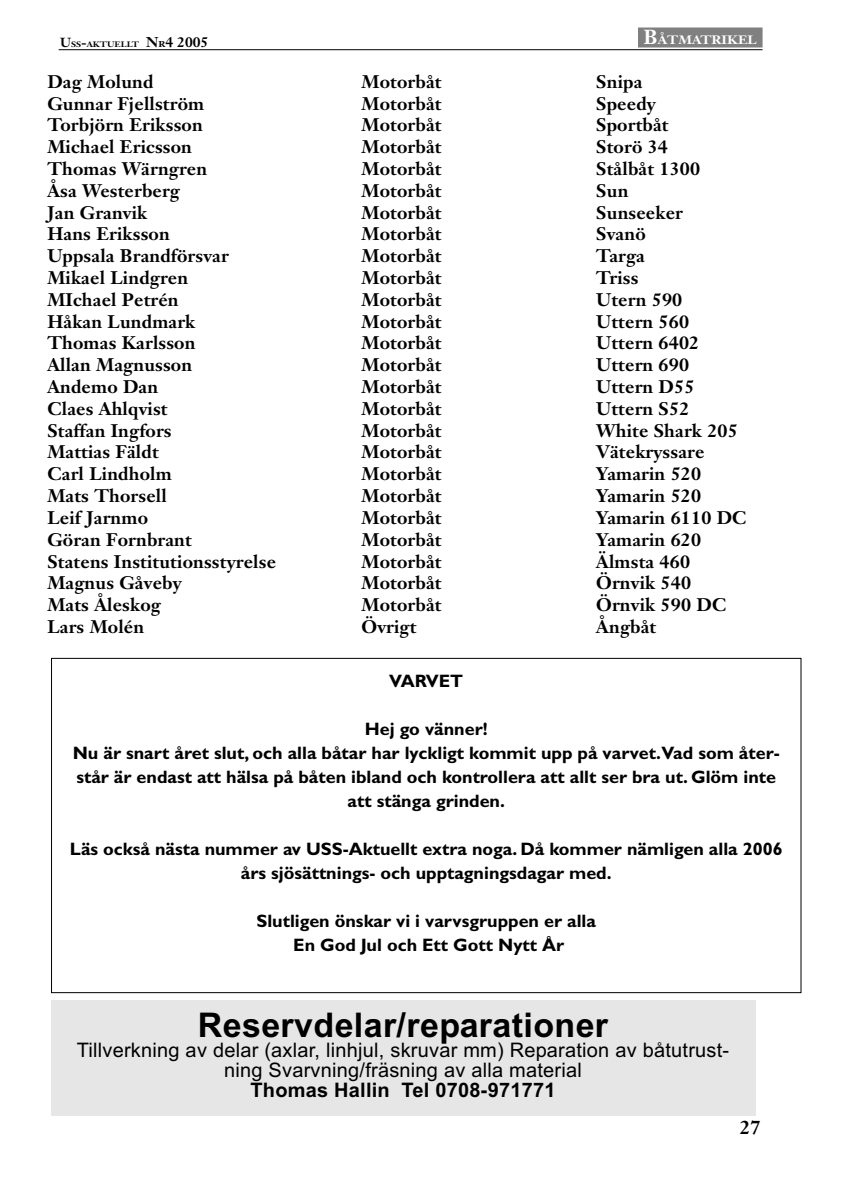
<style>
.page{position:relative;width:842px;height:1191px;background:#fff}
.page>*{position:absolute;margin:0;border:0;box-sizing:border-box;transform-origin:0 0}
.t1{font:700 34px "Arial";letter-spacing:.01em;color:#000}
.t2{font:20px/20px "Arial";letter-spacing:.01em;color:#000;text-align:center}
.t3{font:700 20px "Arial";letter-spacing:.01em;color:#000}
.t4{font:700 19px "Janson Text";color:#000}
.t5{font:700 18px "Janson Text";letter-spacing:.01em;color:#000}
.t6{font:700 18px/24px "Gill Sans";color:#000;text-align:center}
.t7{font:700 12px "Janson Text";color:#fff;scale:1.13 1}
.t8{font:700 7.8px "Janson Text";color:#000;scale:1.13 1}
.s1{font-size:13px}
.s2{font-size:14px}
.s3{font-size:8.4px}
.s4{font-size:20px}
</style>
<div class="page">
<div style="left:638px;top:27px;width:124px;height:20px;background:#808080"></div>
<hr style="left:59px;top:49px;width:703px;height:1px;background:#000">
<div style="left:51px;top:1000px;width:704px;height:115px;background:#e6e6e6"></div>
<p class="t8" style="left:60px;top:41px;width:133px"><span class="s1">U</span>SS<span class="s1">-</span>AKTUELLT <span class="s2">N</span><span class="s3">R</span><span class="s2">4 2005</span></p>
<p class="t7" style="left:644px;top:35px;width:102px"><span class="s4">B</span>ÅTMATRIKEL</p>
<p class="t5" style="left:47px;top:74px;width:108px">Dag Molund</p>
<p class="t5" style="left:361px;top:74px;width:82px">Motorbåt</p>
<p class="t5" style="left:596px;top:74px;width:48px">Snipa</p>
<p class="t5" style="left:47px;top:96px;width:158px">Gunnar Fjellström</p>
<p class="t5" style="left:361px;top:96px;width:82px">Motorbåt</p>
<p class="t5" style="left:596px;top:96px;width:61px">Speedy</p>
<p class="t5" style="left:47px;top:118px;width:157px">Torbjörn Eriksson</p>
<p class="t5" style="left:361px;top:118px;width:82px">Motorbåt</p>
<p class="t5" style="left:596px;top:118px;width:74px">Sportbåt</p>
<p class="t5" style="left:47px;top:140px;width:146px">Michael Ericsson</p>
<p class="t5" style="left:361px;top:140px;width:82px">Motorbåt</p>
<p class="t5" style="left:596px;top:140px;width:73px">Storö 34</p>
<p class="t5" style="left:47px;top:161px;width:161px">Thomas Wärngren</p>
<p class="t5" style="left:361px;top:161px;width:82px">Motorbåt</p>
<p class="t5" style="left:596px;top:161px;width:105px">Stålbåt 1300</p>
<p class="t5" style="left:47px;top:183px;width:134px">Åsa Westerberg</p>
<p class="t5" style="left:361px;top:183px;width:82px">Motorbåt</p>
<p class="t5" style="left:596px;top:183px;width:34px">Sun</p>
<p class="t5" style="left:47px;top:205px;width:101px">Jan Granvik</p>
<p class="t5" style="left:361px;top:205px;width:82px">Motorbåt</p>
<p class="t5" style="left:596px;top:205px;width:88px">Sunseeker</p>
<p class="t5" style="left:47px;top:227px;width:124px">Hans Eriksson</p>
<p class="t5" style="left:361px;top:227px;width:82px">Motorbåt</p>
<p class="t5" style="left:596px;top:227px;width:51px">Svanö</p>
<p class="t5" style="left:47px;top:249px;width:183px">Uppsala Brandförsvar</p>
<p class="t5" style="left:361px;top:249px;width:82px">Motorbåt</p>
<p class="t5" style="left:596px;top:249px;width:50px">Targa</p>
<p class="t5" style="left:47px;top:270px;width:142px">Mikael Lindgren</p>
<p class="t5" style="left:361px;top:270px;width:82px">Motorbåt</p>
<p class="t5" style="left:596px;top:270px;width:44px">Triss</p>
<p class="t5" style="left:47px;top:292px;width:133px">MIchael Petrén</p>
<p class="t5" style="left:361px;top:292px;width:82px">Motorbåt</p>
<p class="t5" style="left:596px;top:292px;width:87px">Utern 590</p>
<p class="t5" style="left:47px;top:314px;width:149px">Håkan Lundmark</p>
<p class="t5" style="left:361px;top:314px;width:82px">Motorbåt</p>
<p class="t5" style="left:596px;top:314px;width:94px">Uttern 560</p>
<p class="t5" style="left:47px;top:336px;width:150px">Thomas Karlsson</p>
<p class="t5" style="left:361px;top:336px;width:82px">Motorbåt</p>
<p class="t5" style="left:596px;top:336px;width:105px">Uttern 6402</p>
<p class="t5" style="left:47px;top:358px;width:146px">Allan Magnusson</p>
<p class="t5" style="left:361px;top:358px;width:82px">Motorbåt</p>
<p class="t5" style="left:596px;top:358px;width:94px">Uttern 690</p>
<p class="t5" style="left:47px;top:379px;width:112px">Andemo Dan</p>
<p class="t5" style="left:361px;top:379px;width:82px">Motorbåt</p>
<p class="t5" style="left:596px;top:379px;width:100px">Uttern D55</p>
<p class="t5" style="left:47px;top:401px;width:122px">Claes Ahlqvist</p>
<p class="t5" style="left:361px;top:401px;width:82px">Motorbåt</p>
<p class="t5" style="left:596px;top:401px;width:95px">Uttern S52</p>
<p class="t5" style="left:47px;top:423px;width:126px">Staffan Ingfors</p>
<p class="t5" style="left:361px;top:423px;width:82px">Motorbåt</p>
<p class="t5" style="left:596px;top:423px;width:143px">White Shark 205</p>
<p class="t5" style="left:47px;top:445px;width:113px">Mattias Fäldt</p>
<p class="t5" style="left:361px;top:445px;width:82px">Motorbåt</p>
<p class="t5" style="left:596px;top:445px;width:110px">Vätekryssare</p>
<p class="t5" style="left:47px;top:467px;width:126px">Carl Lindholm</p>
<p class="t5" style="left:361px;top:467px;width:82px">Motorbåt</p>
<p class="t5" style="left:596px;top:467px;width:106px">Yamarin 520</p>
<p class="t5" style="left:47px;top:488px;width:121px">Mats Thorsell</p>
<p class="t5" style="left:361px;top:488px;width:82px">Motorbåt</p>
<p class="t5" style="left:596px;top:488px;width:106px">Yamarin 520</p>
<p class="t5" style="left:47px;top:510px;width:102px">Leif Jarnmo</p>
<p class="t5" style="left:361px;top:510px;width:82px">Motorbåt</p>
<p class="t5" style="left:596px;top:510px;width:152px">Yamarin 6110 DC</p>
<p class="t5" style="left:47px;top:532px;width:146px">Göran Fornbrant</p>
<p class="t5" style="left:361px;top:532px;width:82px">Motorbåt</p>
<p class="t5" style="left:596px;top:532px;width:106px">Yamarin 620</p>
<p class="t5" style="left:47px;top:554px;width:230px">Statens Institutionsstyrelse</p>
<p class="t5" style="left:361px;top:554px;width:82px">Motorbåt</p>
<p class="t5" style="left:596px;top:554px;width:95px">Älmsta 460</p>
<p class="t5" style="left:47px;top:576px;width:136px">Magnus Gåveby</p>
<p class="t5" style="left:361px;top:576px;width:82px">Motorbåt</p>
<p class="t5" style="left:596px;top:576px;width:96px">Örnvik 540</p>
<p class="t5" style="left:47px;top:597px;width:115px">Mats Åleskog</p>
<p class="t5" style="left:361px;top:597px;width:82px">Motorbåt</p>
<p class="t5" style="left:596px;top:597px;width:132px">Örnvik 590 DC</p>
<p class="t5" style="left:47px;top:619px;width:98px">Lars Molén</p>
<p class="t5" style="left:361px;top:619px;width:56px">Övrigt</p>
<p class="t5" style="left:596px;top:619px;width:61px">Ångbåt</p>
<p class="t6" style="left:389px;top:669px;width:75px">VARVET</p>
<p class="t6" style="left:73px;top:717px;width:708px">Hej go vänner!<br>Nu är snart året slut, och alla båtar har lyckligt kommit upp på varvet.Vad som åter&shy;står är endast att hälsa på båten ibland och kontrollera att allt ser bra ut. Glöm inte att stänga grinden.</p>
<p class="t6" style="left:70px;top:837px;width:714px">Läs också nästa nummer av USS-Aktuellt extra noga. Då kommer nämligen alla 2006 års sjösättnings- och upptagningsdagar med.</p>
<p class="t6" style="left:257px;top:909px;width:341px">Slutligen önskar vi i varvsgruppen er alla<br>En God Jul och Ett Gott Nytt År</p>
<h1 class="t1" style="left:198px;top:1005px;width:412px">Reservdelar/reparationer</h1>
<p class="t2" style="left:77px;top:1040px;width:654px">Tillverkning av delar (axlar, linhjul, skruvar mm) Reparation av båtutrust&shy;ning Svarvning/fräsning av alla material</p>
<p class="t3" style="left:250px;top:1078px;width:307px">Thomas Hallin Tel 0708-971771</p>
<p class="t4" style="left:740px;top:1120px;width:23px">27</p>
</div>
